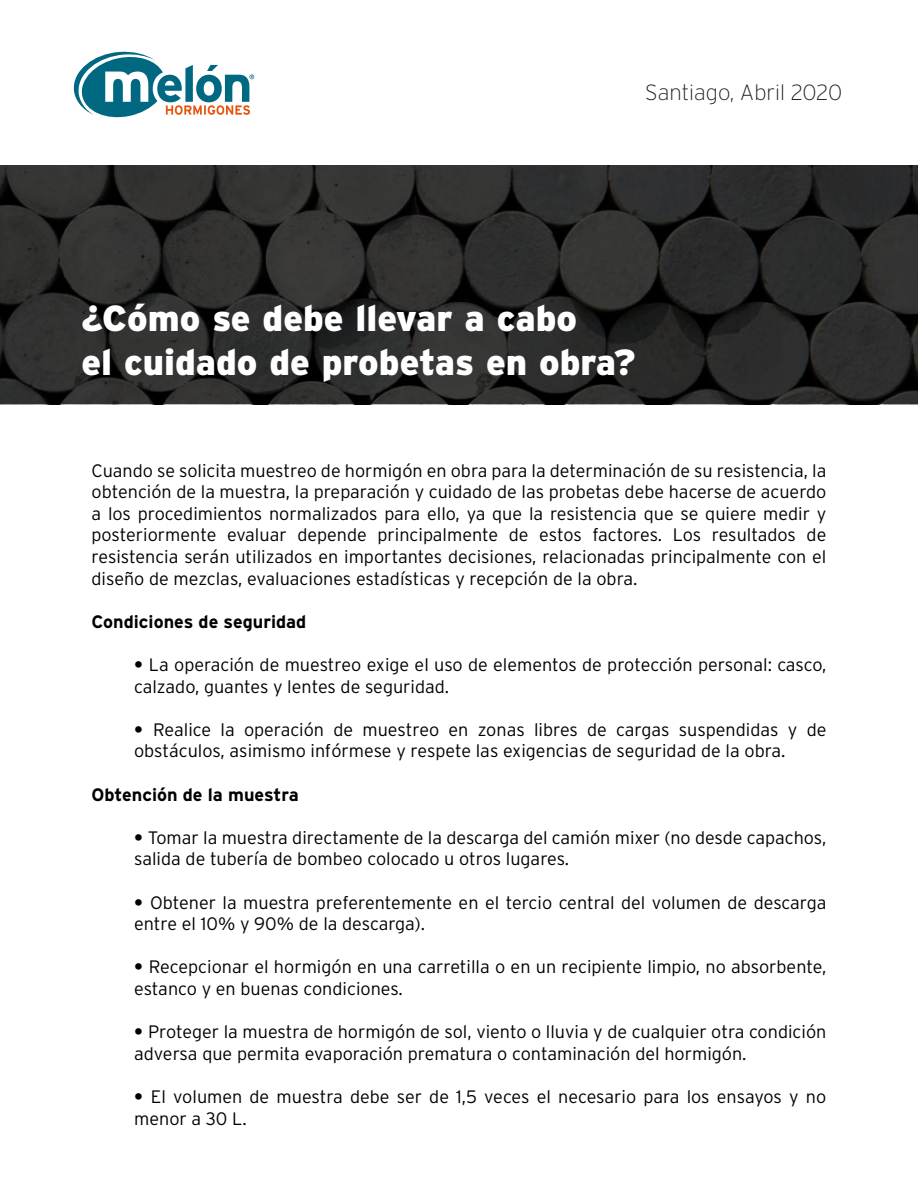
<style>
.page{position:relative;width:918px;height:1188px;background:#fff}
.page>*{position:absolute;margin:0;border:0;box-sizing:border-box;transform-origin:0 0}
.t1{font:900 36.3px/44.2px "Interstate";color:#fff}
.t2{font:200 21.9px "Interstate";color:#1d1d1b}
.t3{font:300 18px/21.6px "Interstate";color:#000101}
.t4{font:700 18px "Interstate";color:#000101}
.s1{font-weight:700}
</style>
<div class="page">
<svg style="left:0;top:165px;width:918px;height:239px;background:#272727"></svg>
<svg style="left:73px;top:51px;width:181px;height:67px"></svg>
<p class="t2" style="left:645px;top:81px;width:198px">Santiago, Abril 2020</p>
<h1 class="t1" style="left:81px;top:295px;width:556px">¿Cómo se debe llevar a cabo<br>el cuidado de probetas en obra?</h1>
<p class="t3" style="left:92px;top:459px;width:736px;text-align:justify">Cuando se solicita muestreo de hormigón en obra para la determinación de su resistencia, la obtención de la muestra, la preparación y cuidado de las probetas debe hacerse de acuerdo a los procedimientos normalizados para ello, ya que la resistencia que se quiere medir y posteriormente evaluar depende principalmente de estos factores. Los resultados de resistencia serán utilizados en importantes decisiones, relacionadas principalmente con el diseño de mezclas, evaluaciones estadísticas y recepción de la obra.</p>
<p class="t4" style="left:92px;top:611px;width:216px">Condiciones de seguridad</p>
<p class="t3" style="left:134px;top:654px;width:694px"><span class="s1">•</span> La operación de muestreo exige el uso de elementos de protección personal: casco, calzado, guantes y lentes de seguridad.</p>
<p class="t3" style="left:134px;top:719px;width:694px"><span class="s1">•</span> Realice la operación de muestreo en zonas libres de cargas suspendidas y de obstáculos, asimismo infórmese y respete las exigencias de seguridad de la obra.</p>
<p class="t4" style="left:92px;top:784px;width:209px">Obtención de la muestra</p>
<p class="t3" style="left:134px;top:827px;width:694px"><span class="s1">•</span> Tomar la muestra directamente de la descarga del camión mixer (no desde capachos, salida de tubería de bombeo colocado u otros lugares.</p>
<p class="t3" style="left:134px;top:891px;width:694px"><span class="s1">•</span> Obtener la muestra preferentemente en el tercio central del volumen de descarga entre el 10% y 90% de la descarga).</p>
<p class="t3" style="left:134px;top:956px;width:694px"><span class="s1">•</span> Recepcionar el hormigón en una carretilla o en un recipiente limpio, no absorbente, estanco y en buenas condiciones.</p>
<p class="t3" style="left:134px;top:1021px;width:694px"><span class="s1">•</span> Proteger la muestra de hormigón de sol, viento o lluvia y de cualquier otra condición adversa que permita evaporación prematura o contaminación del hormigón.</p>
<p class="t3" style="left:134px;top:1086px;width:694px"><span class="s1">•</span> El volumen de muestra debe ser de 1,5 veces el necesario para los ensayos y no menor a 30 L.</p>
</div>
